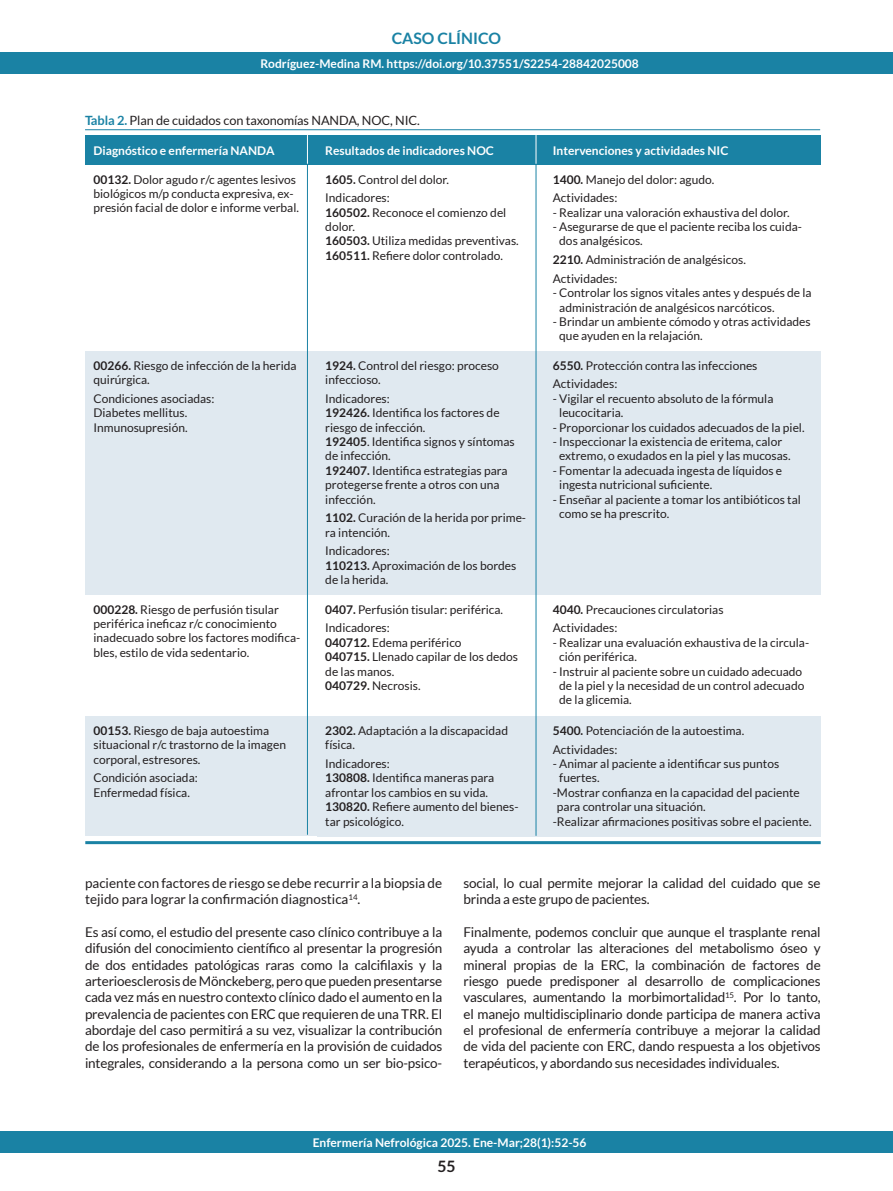
<style>
.page{position:relative;width:893px;height:1191px;background:#fff}
.page>*{position:absolute;margin:0;border:0;box-sizing:border-box;transform-origin:0 0}
.t1{font:700 15.75px "Lato";color:#1a82a4}
.t2{font:700 15.75px "Lato";color:#231f20}
.t3{font:13.5px/16.4px "Lato";letter-spacing:-.015em;color:#231f20}
.t4{font:12.75px "Lato";letter-spacing:-.005em;color:#231f20}
.t5{font:12px/14.4px "Lato";color:#231f20}
.t6{font:700 12px "Lato";color:#fff}
.s1{font-weight:700;color:#1a82a4}
.s2{font-weight:700}
</style>
<div class="page">
<div style="left:0;top:52px;width:893px;height:21px;background:#1a82a4"></div>
<div style="left:0;top:1131px;width:893px;height:21px;background:#1a82a4"></div>
<div style="left:85px;top:136px;width:232px;height:29px;background:#1a82a4"></div>
<div style="left:85px;top:351px;width:232px;height:244px;background:#e0e9f0"></div>
<div style="left:85px;top:716px;width:232px;height:120px;background:#e0e9f0"></div>
<div style="left:317px;top:136px;width:227px;height:29px;background:#1a82a4"></div>
<div style="left:317px;top:351px;width:227px;height:244px;background:#e0e9f0"></div>
<div style="left:317px;top:716px;width:227px;height:121px;background:#e0e9f0"></div>
<div style="left:544px;top:136px;width:277px;height:29px;background:#1a82a4"></div>
<div style="left:544px;top:351px;width:277px;height:244px;background:#e0e9f0"></div>
<div style="left:544px;top:716px;width:277px;height:121px;background:#e0e9f0"></div>
<hr style="left:85px;top:129px;width:735px;height:1px;background:#1a82a4">
<hr style="left:85px;top:841px;width:736px;height:3px;background:#1a82a4">
<hr style="left:307px;top:158px;width:1px;height:676px;background:#1a82a4">
<svg style="left:307px;top:135px;width:1px;height:29px"></svg>
<hr style="left:536px;top:158px;width:1px;height:678px;background:#1a82a4">
<svg style="left:536px;top:135px;width:1px;height:29px"></svg>
<p class="t1" style="left:392px;top:29px;width:111px">CASO CLÍNICO</p>
<p class="t6" style="left:260px;top:56px;width:380px">Rodríguez-Medina RM. https://doi.org/10.37551/S2254-28842025008</p>
<p class="t4" style="left:85px;top:113px;width:336px"><span class="s1">Tabla 2.</span> Plan de cuidados con taxonomías NANDA, NOC, NIC.</p>
<p class="t6" style="left:94px;top:144px;width:182px">Diagnóstico e enfermería NANDA</p>
<p class="t5" style="left:94px;top:172px;width:207px"><span class="s2">00132.</span> Dolor agudo r/c agentes lesivos biológicos m/p conducta expresiva, ex&shy;presión facial de dolor e informe verbal.</p>
<p class="t6" style="left:325px;top:144px;width:170px">Resultados de indicadores NOC</p>
<p class="t5" style="left:325px;top:172px;width:125px"><span class="s2">1605.</span> Control del dolor.</p>
<p class="t5" style="left:325px;top:190px;width:66px">Indicadores:</p>
<p class="t5" style="left:325px;top:205px;width:183px"><span class="s2">160502.</span> Reconoce el comienzo del dolor.</p>
<p class="t5" style="left:325px;top:234px;width:195px"><span class="s2">160503.</span> Utiliza medidas preventivas.</p>
<p class="t5" style="left:325px;top:248px;width:179px"><span class="s2">160511.</span> Refiere dolor controlado.</p>
<p class="t5" style="left:94px;top:358px;width:205px"><span class="s2">00266.</span> Riesgo de infección de la herida quirúrgica.</p>
<p class="t5" style="left:94px;top:391px;width:122px">Condiciones asociadas:</p>
<p class="t5" style="left:94px;top:405px;width:95px">Diabetes mellitus.</p>
<p class="t5" style="left:94px;top:420px;width:96px">Inmunosupresión.</p>
<p class="t5" style="left:94px;top:602px;width:208px"><span class="s2">000228.</span> Riesgo de perfusión tisular periférica ineficaz r/c conocimiento inadecuado sobre los factores modifica&shy;bles, estilo de vida sedentario.</p>
<p class="t5" style="left:94px;top:723px;width:194px"><span class="s2">00153.</span> Riesgo de baja autoestima situacional r/c trastorno de la imagen corporal, estresores.</p>
<p class="t5" style="left:94px;top:770px;width:106px">Condición asociada:</p>
<p class="t5" style="left:94px;top:785px;width:98px">Enfermedad física.</p>
<p class="t5" style="left:325px;top:358px;width:175px"><span class="s2">1924.</span> Control del riesgo: proceso infeccioso.</p>
<p class="t5" style="left:325px;top:391px;width:66px">Indicadores:</p>
<p class="t5" style="left:325px;top:405px;width:176px"><span class="s2">192426.</span> Identifica los factores de riesgo de infección.</p>
<p class="t5" style="left:325px;top:434px;width:191px"><span class="s2">192405</span>. Identifica signos y síntomas de infección.</p>
<p class="t5" style="left:325px;top:463px;width:184px"><span class="s2">192407.</span> Identifica estrategias para protegerse frente a otros con una infección.</p>
<p class="t5" style="left:325px;top:510px;width:202px"><span class="s2">1102.</span> Curación de la herida por prime&shy;ra intención.</p>
<p class="t5" style="left:325px;top:543px;width:66px">Indicadores:</p>
<p class="t5" style="left:325px;top:558px;width:193px"><span class="s2">110213.</span> Aproximación de los bordes de la herida.</p>
<p class="t5" style="left:325px;top:602px;width:179px"><span class="s2">0407.</span> Perfusión tisular: periférica.</p>
<p class="t5" style="left:325px;top:620px;width:66px">Indicadores:</p>
<p class="t5" style="left:325px;top:635px;width:138px"><span class="s2">040712.</span> Edema periférico</p>
<p class="t5" style="left:325px;top:649px;width:194px"><span class="s2">040715.</span> Llenado capilar de los dedos de las manos.</p>
<p class="t5" style="left:325px;top:678px;width:97px"><span class="s2">040729.</span> Necrosis.</p>
<p class="t5" style="left:325px;top:723px;width:184px"><span class="s2">2302.</span> Adaptación a la discapacidad física.</p>
<p class="t5" style="left:325px;top:756px;width:66px">Indicadores:</p>
<p class="t5" style="left:325px;top:770px;width:171px"><span class="s2">130808.</span> Identifica maneras para afrontar los cambios en su vida.</p>
<p class="t5" style="left:325px;top:799px;width:195px"><span class="s2">130820.</span> Refiere aumento del bienes&shy;tar psicológico.</p>
<p class="t6" style="left:553px;top:144px;width:177px">Intervenciones y actividades NIC</p>
<p class="t5" style="left:553px;top:172px;width:163px"><span class="s2">1400.</span> Manejo del dolor: agudo.</p>
<p class="t5" style="left:553px;top:190px;width:66px">Actividades:</p>
<p class="t5" style="left:553px;top:205px;width:239px">- Realizar una valoración exhaustiva del dolor.</p>
<p class="t5" style="left:559px;top:219px;width:244px;text-indent:-6px">- Asegurarse de que el paciente reciba los cuida&shy;dos analgésicos.</p>
<p class="t5" style="left:553px;top:252px;width:195px"><span class="s2">2210.</span> Administración de analgésicos.</p>
<p class="t5" style="left:553px;top:271px;width:66px">Actividades:</p>
<p class="t5" style="left:559px;top:285px;width:254px;text-indent:-6px">- Controlar los signos vitales antes y después de la administración de analgésicos narcóticos.</p>
<p class="t5" style="left:559px;top:314px;width:253px;text-indent:-6px">- Brindar un ambiente cómodo y otras actividades que ayuden en la relajación.</p>
<p class="t5" style="left:553px;top:358px;width:206px"><span class="s2">6550.</span> Protección contra las infecciones</p>
<p class="t5" style="left:553px;top:377px;width:66px">Actividades:</p>
<p class="t5" style="left:559px;top:391px;width:216px;text-indent:-6px">- Vigilar el recuento absoluto de la fórmula leucocitaria.</p>
<p class="t5" style="left:553px;top:420px;width:253px">- Proporcionar los cuidados adecuados de la piel.</p>
<p class="t5" style="left:559px;top:434px;width:233px;text-indent:-6px">- Inspeccionar la existencia de eritema, calor extremo, o exudados en la piel y las mucosas.</p>
<p class="t5" style="left:559px;top:463px;width:224px;text-indent:-6px">- Fomentar la adecuada ingesta de líquidos e ingesta nutricional suficiente.</p>
<p class="t5" style="left:559px;top:492px;width:243px;text-indent:-6px">- Enseñar al paciente a tomar los antibióticos tal como se ha prescrito.</p>
<p class="t5" style="left:553px;top:602px;width:172px"><span class="s2">4040.</span> Precauciones circulatorias</p>
<p class="t5" style="left:553px;top:620px;width:66px">Actividades:</p>
<p class="t5" style="left:559px;top:635px;width:251px;text-indent:-6px">- Realizar una evaluación exhaustiva de la circula&shy;ción periférica.</p>
<p class="t5" style="left:559px;top:664px;width:247px;text-indent:-6px">- Instruir al paciente sobre un cuidado adecuado de la piel y la necesidad de un control adecuado de la glicemia.</p>
<p class="t5" style="left:553px;top:723px;width:193px"><span class="s2">5400.</span> Potenciación de la autoestima.</p>
<p class="t5" style="left:553px;top:742px;width:66px">Actividades:</p>
<p class="t5" style="left:559px;top:756px;width:221px;text-indent:-6px">- Animar al paciente a identificar sus puntos fuertes.</p>
<p class="t5" style="left:557px;top:785px;width:244px;text-indent:-4px">-Mostrar confianza en la capacidad del paciente para controlar una situación.</p>
<p class="t5" style="left:553px;top:814px;width:260px">-Realizar afirmaciones positivas sobre el paciente.</p>
<p class="t3" style="left:85px;top:875px;width:359px">paciente con factores de riesgo se debe recurrir a la biopsia de tejido para lograr la confirmación diagnostica<sup>14</sup>.</p>
<p class="t3" style="left:85px;top:924px;width:359px;text-align:justify">Es así como, el estudio del presente caso clínico contribuye a la difusión del conocimiento científico al presentar la progresión de dos entidades patológicas raras como la calcifilaxis y la arterioesclerosis de Mönckeberg, pero que pueden presentarse cada vez más en nuestro contexto clínico dado el aumento en la prevalencia de pacientes con ERC que requieren de una TRR. El abordaje del caso permitirá a su vez, visualizar la contribución de los profesionales de enfermería en la provisión de cuidados integrales, considerando a la persona como un ser bio-psico-</p>
<p class="t3" style="left:463px;top:875px;width:359px">social, lo cual permite mejorar la calidad del cuidado que se brinda a este grupo de pacientes.</p>
<p class="t3" style="left:463px;top:924px;width:359px;text-align:justify">Finalmente, podemos concluir que aunque el trasplante renal ayuda a controlar las alteraciones del metabolismo óseo y mineral propias de la ERC, la combinación de factores de riesgo puede predisponer al desarrollo de complicaciones vasculares, aumentando la morbimortalidad<sup>15</sup>. Por lo tanto, el manejo multidisciplinario donde participa de manera activa el profesional de enfermería contribuye a mejorar la calidad de vida del paciente con ERC, dando respuesta a los objetivos terapéuticos, y abordando sus necesidades individuales.</p>
<p class="t6" style="left:313px;top:1135px;width:275px">Enfermería Nefrológica 2025. Ene-Mar;28(1):52-56</p>
<p class="t2" style="left:437px;top:1157px;width:20px">55</p>
</div>
